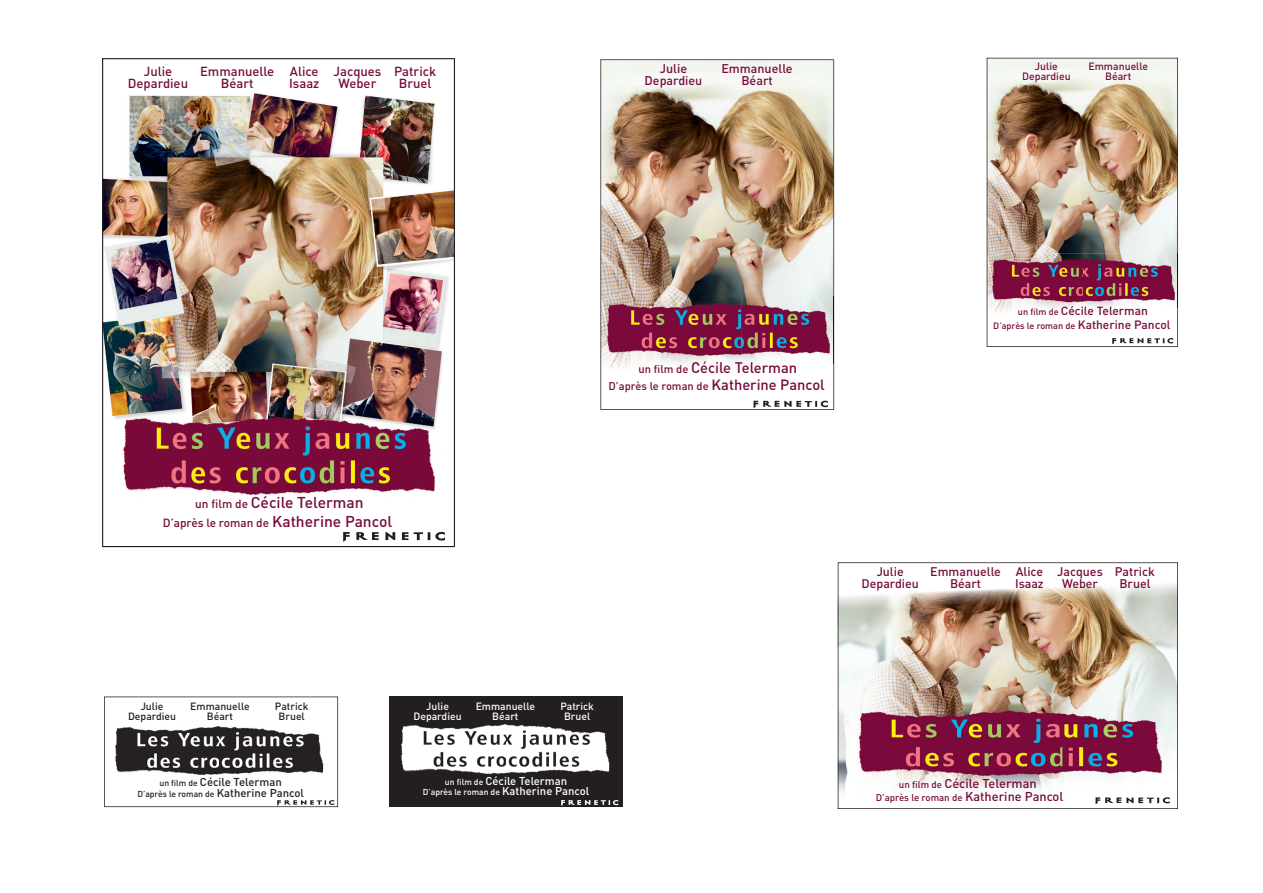
<style>
.page{position:relative;width:1263px;height:893px;background:#fff}
.page>*{position:absolute;margin:0;border:0;box-sizing:border-box;transform-origin:0 0}
.t1{font:500 15.6px "DIN";color:#760b3c}
.t2{font:500 14.7px "DIN";color:#760b3c}
.t3{font:500 13.05px/12.6px "DIN";color:#760b3c;text-align:center}
.t4{font:500 12.75px "DIN";color:#760b3c}
.t5{font:500 12.45px/12px "DIN";color:#760b3c;text-align:center}
.t6{font:500 12px "DIN";color:#760b3c}
.t7{font:500 11.85px "DIN";color:#760b3c}
.t8{font:500 11.25px "DIN";color:#231f20}
.t9{font:500 11.25px "DIN";color:#fff}
.t10{font:500 11.1px "DIN";color:#760b3c}
.t11{font:500 10.5px/10.5px "DIN";color:#760b3c;text-align:center}
.t12{font:500 10.35px/10.2px "DIN";color:#231f20;text-align:center}
.t13{font:500 10.35px/10.2px "DIN";color:#fff;text-align:center}
.t14{font:500 9.6px "DIN";color:#760b3c}
.t15{font:500 9.15px "DIN";color:#760b3c}
.t16{font:500 8.55px "DIN";color:#231f20}
.t17{font:500 8.55px "DIN";color:#fff}
.s1{font-size:11.85px}
.s2{font-size:11.1px}
.s3{font-size:9.15px}
.s4{font-size:8.55px}
.s5{font-size:9.6px}
</style>
<div class="page">
<svg style="left:104px;top:696px;width:234px;height:111px"></svg>
<div style="left:389px;top:697px;width:234px;height:110px;background:#231f20"></div>
<img style="left:102px;top:58px;width:353px;height:489px">
<img style="left:341px;top:527px;width:106px;height:16px">
<img style="left:838px;top:562px;width:340px;height:247px">
<img style="left:276px;top:797px;width:60px;height:8px">
<img style="left:114px;top:724px;width:212px;height:53px">
<img style="left:561px;top:800px;width:58px;height:6px">
<img style="left:401px;top:724px;width:209px;height:50px">
<img style="left:987px;top:58px;width:191px;height:289px">
<img style="left:988px;top:253px;width:190px;height:55px">
<img style="left:1062px;top:306px;width:85px;height:2px">
<img style="left:600px;top:59px;width:234px;height:351px">
<img style="left:753px;top:397px;width:77px;height:12px">
<img style="left:603px;top:297px;width:231px;height:67px">
<img style="left:834px;top:297px;width:1px;height:67px">
<img style="left:692px;top:361px;width:104px;height:3px">
<p class="t3" style="left:128px;top:64px;width:62px">Julie<br>Depardieu</p>
<p class="t3" style="left:200px;top:64px;width:76px">Emmanuelle<br>Béart</p>
<p class="t3" style="left:289px;top:64px;width:32px;text-align:left">Alice<br>Isaaz</p>
<p class="t3" style="left:333px;top:64px;width:49px">Jacques<br>Weber</p>
<p class="t3" style="left:394px;top:64px;width:44px">Patrick<br>Bruel</p>
<p class="t5" style="left:645px;top:62px;width:59px">Julie<br>Depardieu</p>
<p class="t5" style="left:721px;top:62px;width:73px">Emmanuelle<br>Béart</p>
<p class="t11" style="left:1022px;top:60px;width:50px">Julie<br>Depardieu</p>
<p class="t11" style="left:1088px;top:60px;width:61px">Emmanuelle<br>Béart</p>
<p class="t1" style="left:195px;top:493px;width:170px"><span class="s1">un film de</span> Cécile Telerman</p>
<p class="t7" style="left:163px;top:515px;width:108px">D’après le roman de</p>
<p class="t1" style="left:272px;top:511px;width:122px">Katherine Pancol</p>
<p class="t2" style="left:639px;top:358px;width:160px"><span class="s2">un film de</span> Cécile Telerman</p>
<p class="t10" style="left:609px;top:379px;width:102px">D’après le roman de</p>
<p class="t2" style="left:712px;top:375px;width:115px">Katherine Pancol</p>
<p class="t6" style="left:1018px;top:303px;width:132px"><span class="s3">un film de</span> Cécile Telerman</p>
<p class="t15" style="left:993px;top:320px;width:84px">D’après le roman de</p>
<p class="t6" style="left:1078px;top:317px;width:94px">Katherine Pancol</p>
<p class="t5" style="left:861px;top:565px;width:59px">Julie<br>Depardieu</p>
<p class="t5" style="left:930px;top:565px;width:72px">Emmanuelle<br>Béart</p>
<p class="t5" style="left:1015px;top:565px;width:30px;text-align:left">Alice<br>Isaaz</p>
<p class="t5" style="left:1057px;top:565px;width:47px">Jacques<br>Weber</p>
<p class="t5" style="left:1115px;top:565px;width:41px">Patrick<br>Bruel</p>
<p class="t12" style="left:128px;top:701px;width:50px">Julie<br>Depardieu</p>
<p class="t12" style="left:190px;top:701px;width:61px">Emmanuelle<br>Béart</p>
<p class="t12" style="left:275px;top:701px;width:35px">Patrick<br>Bruel</p>
<p class="t13" style="left:413px;top:700px;width:50px">Julie<br>Depardieu</p>
<p class="t13" style="left:476px;top:700px;width:61px">Emmanuelle<br>Béart</p>
<p class="t13" style="left:560px;top:700px;width:35px">Patrick<br>Bruel</p>
<p class="t8" style="left:160px;top:775px;width:124px"><span class="s4">un film de</span> Cécile Telerman</p>
<p class="t16" style="left:137px;top:788px;width:79px">D’après le roman de</p>
<p class="t8" style="left:217px;top:785px;width:89px">Katherine Pancol</p>
<p class="t9" style="left:445px;top:774px;width:124px"><span class="s4">un film de</span> Cécile Telerman</p>
<p class="t17" style="left:423px;top:786px;width:79px">D’après le roman de</p>
<p class="t9" style="left:502px;top:784px;width:89px">Katherine Pancol</p>
<p class="t4" style="left:899px;top:775px;width:139px"><span class="s5">un film de</span> Cécile Telerman</p>
<p class="t14" style="left:876px;top:791px;width:88px">D’après le roman de</p>
<p class="t4" style="left:965px;top:788px;width:100px">Katherine Pancol</p>
</div>
